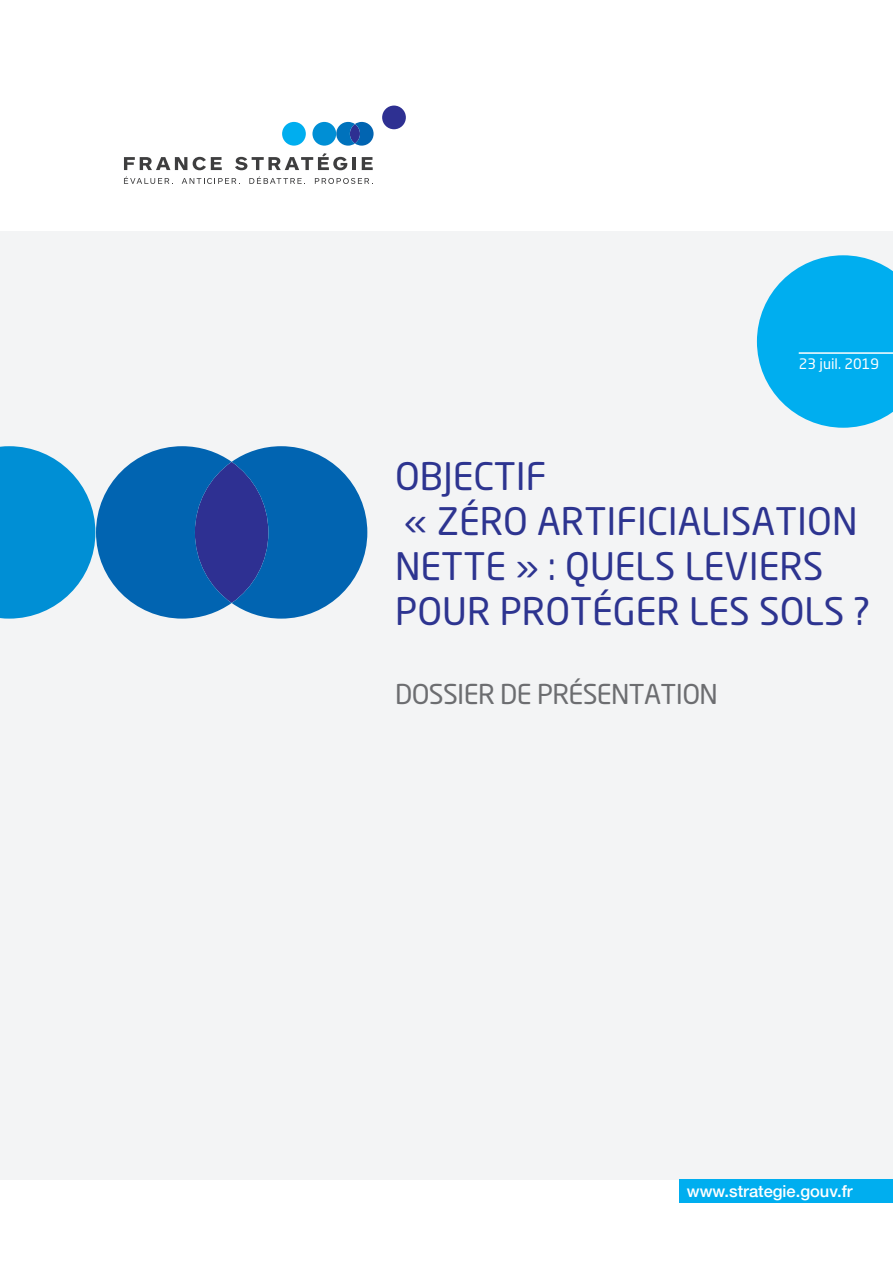
<style>
.page{position:relative;width:893px;height:1263px;background:#fff}
.page>*{position:absolute;margin:0;border:0;box-sizing:border-box;transform-origin:0 0}
.t1{font:37.5px/45px "Neo Sans Pro";color:#2d3490}
.t2{font:27px "Neo Sans Pro";letter-spacing:-.025em;color:#6c6d70}
.t3{font:500 16.5px "Helvetica Neue LT";color:#fff}
.t4{font:14.25px "Neo Sans Pro";color:#fff}
</style>
<div class="page">
<div style="left:0;top:231px;width:893px;height:948px;background:#f3f4f5"></div>
<svg style="left:757px;top:255px;width:136px;height:173px"></svg>
<div style="left:680px;top:1179px;width:213px;height:23px;background:#00aeef"></div>
<svg style="left:336px;top:122px;width:38px;height:24px"></svg>
<div style="left:312px;top:122px;width:24px;height:24px;background:#008fd5;border-radius:50%"></div>
<div style="left:282px;top:122px;width:24px;height:24px;background:#00aeef;border-radius:50%"></div>
<div style="left:382px;top:106px;width:24px;height:23px;background:#2e3092;border-radius:50%"></div>
<svg style="left:124px;top:157px;width:63px;height:13px"></svg>
<svg style="left:193px;top:157px;width:29px;height:13px"></svg>
<svg style="left:235px;top:153px;width:112px;height:17px"></svg>
<hr style="left:352px;top:157px;width:4px;height:13px;background:#3e3e3f">
<svg style="left:362px;top:157px;width:11px;height:13px"></svg>
<svg style="left:124px;top:176px;width:49px;height:8px"></svg>
<svg style="left:182px;top:178px;width:58px;height:6px"></svg>
<svg style="left:249px;top:176px;width:56px;height:8px"></svg>
<svg style="left:315px;top:178px;width:58px;height:6px"></svg>
<svg style="left:0;top:446px;width:367px;height:173px"></svg>
<hr style="left:799px;top:353px;width:94px;height:1px;background:#fff">
<p class="t4" style="left:799px;top:355px;width:82px">23 juil. 2019</p>
<p class="t1" style="left:395px;top:453px;width:477px">OBJECTIF<br>« ZÉRO ARTIFICIALISATION<br>NETTE » : QUELS LEVIERS<br>POUR PROTÉGER LES SOLS ?</p>
<p class="t2" style="left:395px;top:677px;width:324px">DOSSIER DE PRÉSENTATION</p>
<p class="t3" style="left:687px;top:1181px;width:167px">www.strategie.gouv.fr</p>
</div>
